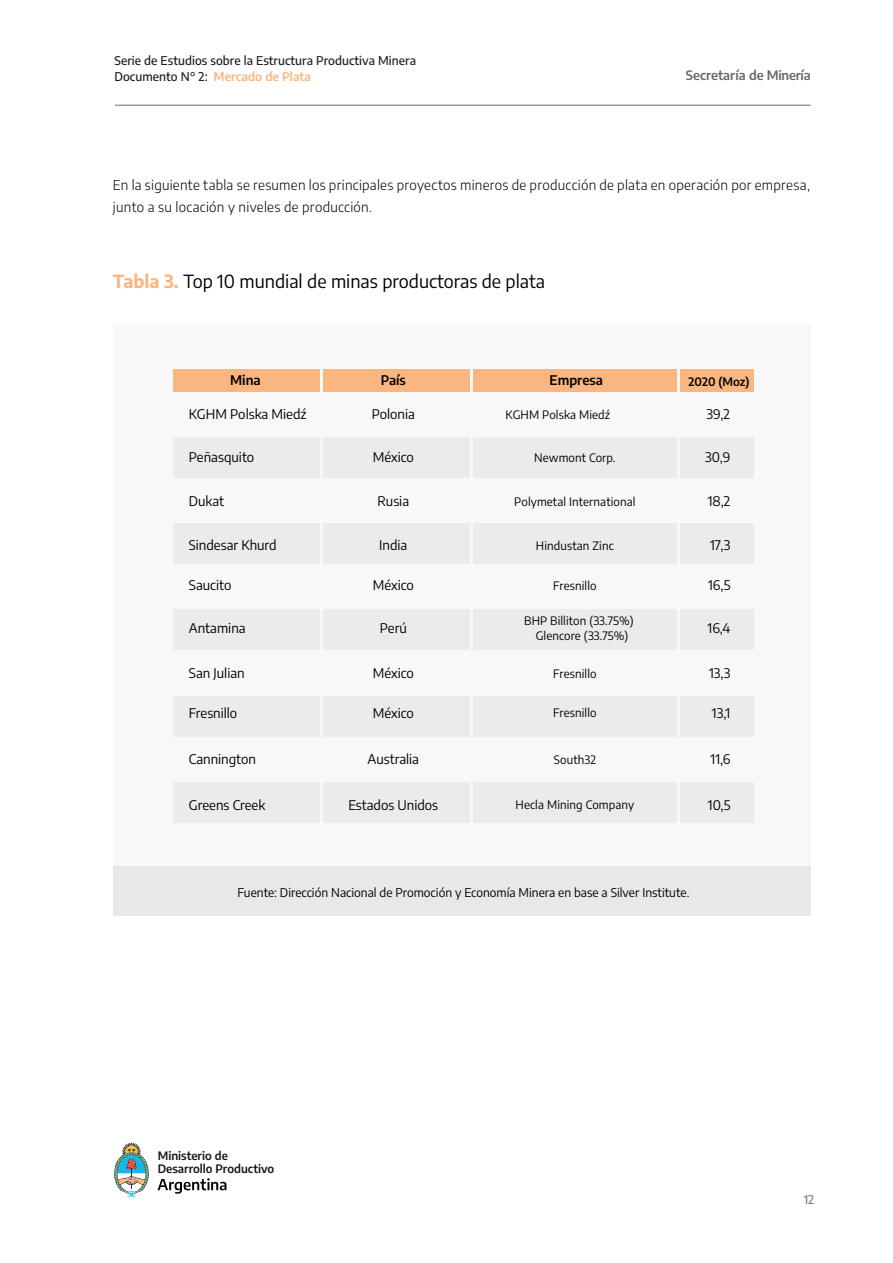
<style>
.page{position:relative;width:893px;height:1263px;background:#fff}
.page>*{position:absolute;margin:0;border:0;box-sizing:border-box;transform-origin:0 0}
.t1{font:18px "Encode Sans";color:#000001}
.t2{font:300 13.5px/22.5px "Encode Sans";letter-spacing:.02em;color:#000001}
.t3{font:13.2px "Encode Sans";color:#000001}
.t4{font:600 13.2px "Encode Sans";color:#000001}
.t5{font:600 12.9px "Encode Sans";letter-spacing:-.005em;color:#646a6c}
.t6{font:500 12px/16.5px "Encode Sans";letter-spacing:.005em;color:#231f20}
.t7{font:12px "Encode Sans";color:#000001}
.t8{font:500 12px "Encode Sans";color:#808285}
.t9{font:11.55px/15.3px "Encode Sans";letter-spacing:.01em;color:#000001;text-align:center}
.t10{font:600 11.55px/12.9px "Encode Sans";color:#17151a}
.t11{font:600 11.55px "Encode Sans";letter-spacing:-.005em;color:#000001}
.s1{font-weight:600;color:#fab67e}
.s2{font-weight:700;color:#fab67e}
</style>
<div class="page">
<div style="left:113px;top:325px;width:697px;height:542px;background:#f7f8f7"></div>
<div style="left:113px;top:866px;width:697px;height:49px;background:#e7e8e9"></div>
<div style="left:174px;top:437px;width:146px;height:40px;background:#e9ecea"></div>
<div style="left:323px;top:437px;width:147px;height:40px;background:#e9ecea"></div>
<div style="left:473px;top:437px;width:203px;height:40px;background:#e9ecea"></div>
<div style="left:680px;top:437px;width:73px;height:40px;background:#e9ecea"></div>
<div style="left:323px;top:524px;width:147px;height:40px;background:#e9ecea"></div>
<div style="left:473px;top:524px;width:203px;height:40px;background:#e9ecea"></div>
<div style="left:680px;top:524px;width:73px;height:40px;background:#e9ecea"></div>
<div style="left:174px;top:524px;width:146px;height:40px;background:#e9ecea"></div>
<div style="left:174px;top:369px;width:146px;height:23px;background:#fab67e"></div>
<div style="left:323px;top:369px;width:147px;height:23px;background:#fab67e"></div>
<div style="left:473px;top:369px;width:203px;height:23px;background:#fab67e"></div>
<div style="left:680px;top:369px;width:73px;height:23px;background:#fab67e"></div>
<div style="left:174px;top:610px;width:146px;height:40px;background:#e9ecea"></div>
<div style="left:323px;top:610px;width:147px;height:40px;background:#e9ecea"></div>
<div style="left:473px;top:610px;width:203px;height:40px;background:#e9ecea"></div>
<div style="left:680px;top:610px;width:73px;height:40px;background:#e9ecea"></div>
<div style="left:174px;top:696px;width:146px;height:40px;background:#e9ecea"></div>
<div style="left:323px;top:696px;width:147px;height:40px;background:#e9ecea"></div>
<div style="left:473px;top:696px;width:203px;height:40px;background:#e9ecea"></div>
<div style="left:680px;top:696px;width:73px;height:40px;background:#e9ecea"></div>
<div style="left:174px;top:782px;width:146px;height:40px;background:#e9ecea"></div>
<div style="left:323px;top:782px;width:147px;height:40px;background:#e9ecea"></div>
<div style="left:473px;top:782px;width:203px;height:40px;background:#e9ecea"></div>
<div style="left:680px;top:782px;width:73px;height:40px;background:#e9ecea"></div>
<svg style="left:114px;top:1142px;width:35px;height:55px"></svg>
<svg style="left:158px;top:1178px;width:68px;height:16px"></svg>
<hr style="left:115px;top:105px;width:696px;height:1px;background:#646a6c">
<p class="t6" style="left:114px;top:52px;width:303px">Serie de Estudios sobre la Estructura Productiva Minera<br>Documento N° 2: <span class="s1">Mercado de Plata</span></p>
<p class="t5" style="left:686px;top:67px;width:126px">Secretaría de Minería</p>
<p class="t2" style="left:113px;top:173px;width:699px">En la siguiente tabla se resumen los principales proyectos mineros de producción de plata en operación por empresa, junto a su locación y niveles de producción.</p>
<h1 class="t1" style="left:113px;top:269px;width:434px"><span class="s2">Tabla 3.</span> Top 10 mundial de minas productoras de plata</h1>
<p class="t4" style="left:230px;top:371px;width:32px">Mina</p>
<p class="t3" style="left:189px;top:405px;width:119px">KGHM Polska Miedź</p>
<p class="t3" style="left:189px;top:448px;width:67px">Peñasquito</p>
<p class="t3" style="left:189px;top:492px;width:37px">Dukat</p>
<p class="t3" style="left:189px;top:536px;width:89px">Sindesar Khurd</p>
<p class="t4" style="left:381px;top:371px;width:27px">País</p>
<p class="t4" style="left:550px;top:371px;width:55px">Empresa</p>
<p class="t11" style="left:689px;top:373px;width:62px">2020 (Moz)</p>
<p class="t3" style="left:372px;top:405px;width:45px">Polonia</p>
<p class="t3" style="left:373px;top:448px;width:43px">México</p>
<p class="t9" style="left:534px;top:449px;width:83px">Newmont Corp.</p>
<p class="t3" style="left:705px;top:448px;width:27px">30,9</p>
<p class="t3" style="left:708px;top:492px;width:24px">18,2</p>
<p class="t9" style="left:506px;top:407px;width:106px">KGHM Polska Miedź</p>
<p class="t3" style="left:707px;top:405px;width:25px">39,2</p>
<p class="t3" style="left:377px;top:492px;width:33px">Rusia</p>
<p class="t3" style="left:379px;top:536px;width:30px">India</p>
<p class="t9" style="left:536px;top:537px;width:79px">Hindustan Zinc</p>
<p class="t3" style="left:710px;top:536px;width:22px">17,3</p>
<p class="t9" style="left:514px;top:494px;width:123px">Polymetal International</p>
<p class="t3" style="left:373px;top:576px;width:43px">México</p>
<p class="t3" style="left:380px;top:619px;width:29px">Perú</p>
<p class="t9" style="left:524px;top:613px;width:111px">BHP Billiton (33.75%)<br>Glencore (33.75%)</p>
<p class="t3" style="left:189px;top:576px;width:44px">Saucito</p>
<p class="t3" style="left:708px;top:576px;width:24px">16,5</p>
<p class="t3" style="left:189px;top:619px;width:58px">Antamina</p>
<p class="t9" style="left:553px;top:578px;width:45px">Fresnillo</p>
<p class="t3" style="left:707px;top:619px;width:24px">16,4</p>
<p class="t3" style="left:189px;top:664px;width:57px">San Julian</p>
<p class="t3" style="left:709px;top:664px;width:23px">13,3</p>
<p class="t3" style="left:189px;top:704px;width:50px">Fresnillo</p>
<p class="t3" style="left:373px;top:664px;width:43px">México</p>
<p class="t3" style="left:373px;top:704px;width:43px">México</p>
<p class="t9" style="left:553px;top:705px;width:45px">Fresnillo</p>
<p class="t9" style="left:553px;top:666px;width:45px">Fresnillo</p>
<p class="t3" style="left:712px;top:704px;width:20px">13,1</p>
<p class="t3" style="left:368px;top:750px;width:53px">Australia</p>
<p class="t3" style="left:348px;top:796px;width:91px">Estados Unidos</p>
<p class="t9" style="left:516px;top:797px;width:120px">Hecla Mining Company</p>
<p class="t3" style="left:189px;top:750px;width:69px">Cannington</p>
<p class="t3" style="left:711px;top:750px;width:21px">11,6</p>
<p class="t3" style="left:189px;top:796px;width:78px">Greens Creek</p>
<p class="t9" style="left:554px;top:751px;width:44px">South32</p>
<p class="t3" style="left:708px;top:796px;width:24px">10,5</p>
<p class="t7" style="left:237px;top:884px;width:453px">Fuente: Dirección Nacional de Promoción y Economía Minera en base a Silver Institute.</p>
<p class="t10" style="left:158px;top:1149px;width:118px">Ministerio de<br>Desarrollo Productivo</p>
<p class="t8" style="left:804px;top:1191px;width:12px">12</p>
</div>
